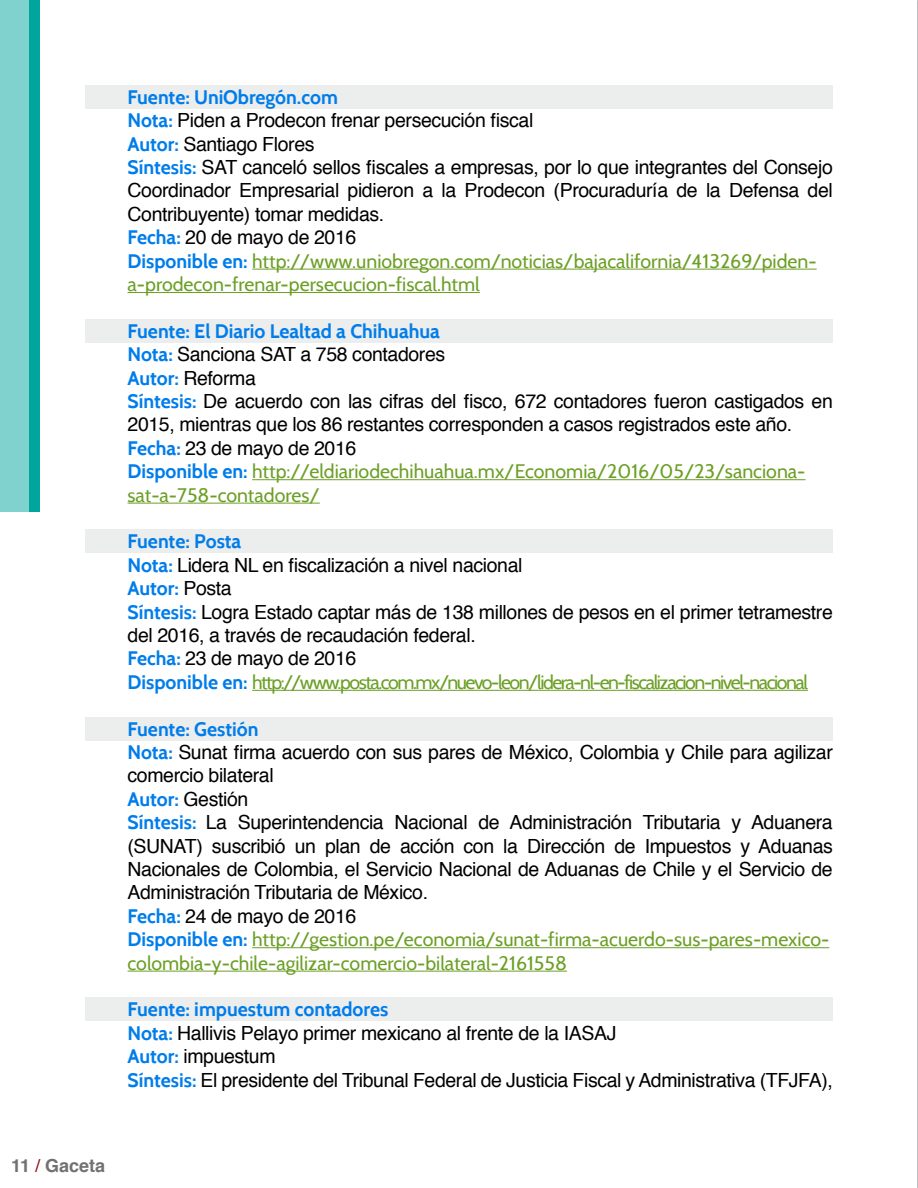
<style>
.page{position:relative;width:918px;height:1188px;background:#fff}
.page>*{position:absolute;margin:0;border:0;box-sizing:border-box;transform-origin:0 0}
.t1{font:19.5px/23.4px "Helvetica";letter-spacing:-.02em;color:#000}
.t2{font:19.5px/23.4px "Cabin";color:#6b9f25}
.t3{font:700 19.5px "Cabin";color:#007deb}
.t4{font:19.5px "Cabin";letter-spacing:-.075em;color:#6b9f25}
.t5{font:700 18px "Helvetica";color:#707172}
.s1{font-family:"Cabin";font-weight:700;color:#007deb}
.s2{font-weight:700;color:#007deb}
.s3{font-family:"Helvetica";font-weight:400;color:#000}
.s4{font-weight:400;color:#8d141a}
</style>
<div class="page">
<hr style="left:917px;top:0;width:1px;height:1188px;background:#a3abb0">
<div style="left:85px;top:85px;width:748px;height:24px;background:#eceded"></div>
<hr style="left:252px;top:269px;width:565px;height:1px;background:#6b9f25">
<hr style="left:128px;top:292px;width:352px;height:1px;background:#6b9f25">
<div style="left:85px;top:319px;width:748px;height:24px;background:#eceded"></div>
<hr style="left:252px;top:479px;width:554px;height:1px;background:#6b9f25">
<hr style="left:128px;top:503px;width:192px;height:1px;background:#6b9f25">
<div style="left:85px;top:530px;width:748px;height:23px;background:#eceded"></div>
<hr style="left:252px;top:690px;width:556px;height:1px;background:#6b9f25">
<div style="left:85px;top:717px;width:748px;height:24px;background:#eceded"></div>
<hr style="left:252px;top:947px;width:577px;height:1px;background:#6b9f25">
<hr style="left:128px;top:971px;width:439px;height:1px;background:#6b9f25">
<div style="left:85px;top:998px;width:748px;height:23px;background:#eceded"></div>
<div style="left:0;top:0;width:30px;height:512px;background:#80d2ce"></div>
<div style="left:30px;top:0;width:10px;height:512px;background:#00a69e"></div>
<p class="t3" style="left:128px;top:85px;width:212px">Fuente: UniObregón.com</p>
<p class="t1" style="left:128px;top:109px;width:707px"><span class="s1">Nota:</span> Piden a Prodecon frenar persecución fiscal<br><span class="s1">Autor:</span> Santiago Flores<br><span class="s1">Síntesis:</span> SAT canceló sellos fiscales a empresas, por lo que integrantes del Consejo Coordinador Empresarial pidieron a la Prodecon (Procuraduría de la Defensa del Contribuyente) tomar medidas.<br><span class="s1">Fecha:</span> 20 de mayo de 2016</p>
<p class="t2" style="left:128px;top:249px;width:691px"><span class="s2">Disponible en:</span> http://www.uniobregon.com/noticias/bajacalifornia/413269/piden&shy;a-prodecon-frenar-persecucion-fiscal.html</p>
<p class="t3" style="left:128px;top:319px;width:314px">Fuente: El Diario Lealtad a Chihuahua</p>
<p class="t1" style="left:128px;top:343px;width:707px"><span class="s1">Nota:</span> Sanciona SAT a 758 contadores<br><span class="s1">Autor:</span> Reforma<br><span class="s1">Síntesis:</span> De acuerdo con las cifras del fisco, 672 contadores fueron castigados en 2015, mientras que los 86 restantes corresponden a casos registrados este año.<br><span class="s1">Fecha:</span> 23 de mayo de 2016</p>
<p class="t2" style="left:128px;top:460px;width:679px"><span class="s2">Disponible en:</span> http://eldiariodechihuahua.mx/Economia/2016/05/23/sanciona&shy;sat-a-758-contadores/</p>
<p class="t3" style="left:128px;top:530px;width:115px">Fuente: Posta</p>
<p class="t1" style="left:128px;top:554px;width:396px"><span class="s1">Nota:</span> Lidera NL en fiscalización a nivel nacional</p>
<p class="t3" style="left:128px;top:577px;width:106px">Autor: <span class="s3">Posta</span></p>
<p class="t1" style="left:128px;top:601px;width:707px"><span class="s1">Síntesis:</span> Logra Estado captar más de 138 millones de pesos en el primer tetramestre del 2016, a través de recaudación federal.<br><span class="s1">Fecha:</span> 23 de mayo de 2016</p>
<p class="t4" style="left:128px;top:670px;width:682px"><span class="s2">Disponible en:</span> http://www.posta.com.mx/nuevo-leon/lidera-nl-en-fiscalizacion-nivel-nacional</p>
<p class="t3" style="left:128px;top:717px;width:133px">Fuente: Gestión</p>
<p class="t1" style="left:128px;top:741px;width:707px"><span class="s1">Nota:</span> Sunat firma acuerdo con sus pares de México, Colombia y Chile para agilizar comercio bilateral<br><span class="s1">Autor:</span> Gestión<br><span class="s1">Síntesis:</span> La Superintendencia Nacional de Administración Tributaria y Aduanera (SUNAT) suscribió un plan de acción con la Dirección de Impuestos y Aduanas Nacionales de Colombia, el Servicio Nacional de Aduanas de Chile y el Servicio de Administración Tributaria de México.<br><span class="s1">Fecha:</span> 24 de mayo de 2016</p>
<p class="t2" style="left:128px;top:928px;width:703px"><span class="s2">Disponible en:</span> http://gestion.pe/economia/sunat-firma-acuerdo-sus-pares-mexico&shy;colombia-y-chile-agilizar-comercio-bilateral-2161558</p>
<p class="t3" style="left:128px;top:998px;width:262px">Fuente: impuestum contadores</p>
<p class="t1" style="left:128px;top:1022px;width:707px"><span class="s1">Nota:</span> Hallivis Pelayo primer mexicano al frente de la IASAJ<br><span class="s1">Autor:</span> impuestum<br><span class="s1">Síntesis:</span> El presidente del Tribunal Federal de Justicia Fiscal y Administrativa (TFJFA),</p>
<p class="t5" style="left:11px;top:1151px;width:96px">11 <span class="s4">/</span> Gaceta</p>
</div>
